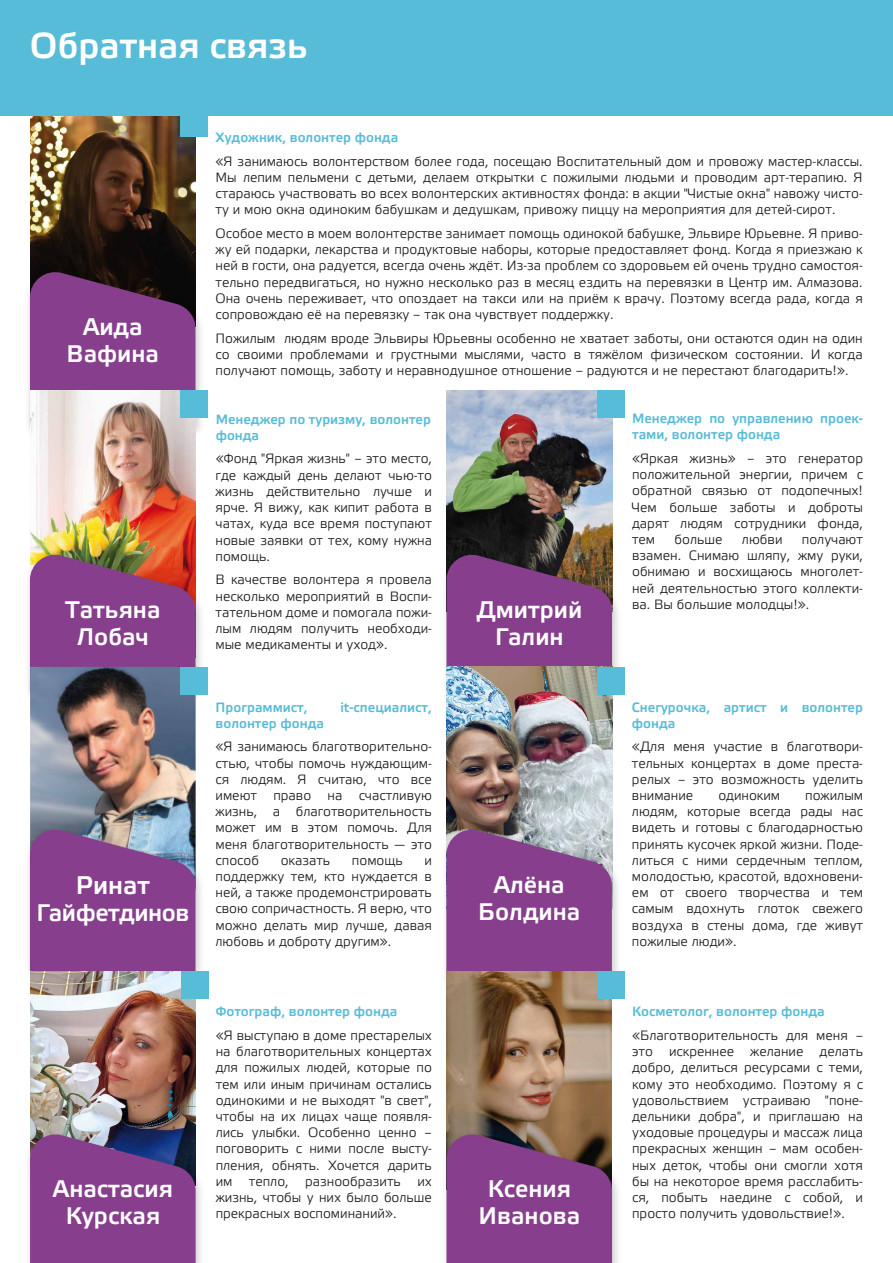
<style>
.page{position:relative;width:893px;height:1263px;background:#fff}
.page>*{position:absolute;margin:0;border:0;box-sizing:border-box;transform-origin:0 0}
.t1{font:36px "Etelka Medium Pro";color:#fff}
.t2{font:25.5px "Etelka Medium Pro";color:#fff}
.t3{font:24px/27px "Etelka Medium Pro";color:#fff;text-align:center}
.t4{font:24px "Etelka Medium Pro";letter-spacing:-.02em;color:#fff}
.t5{font:13.5px/16.2px "Etelka Light Pro";color:#1a171c;text-align:justify}
.t6{font:13.5px/16.2px "Etelka Medium Pro";color:#57bcd7}
</style>
<div class="page">
<img style="left:30px;top:115px;width:166px;height:148px">
<div style="left:0;top:0;width:893px;height:115px;background:#57bcd7"></div>
<div style="left:181px;top:109px;width:27px;height:28px;background:#57bcd7"></div>
<img style="left:28px;top:263px;width:173px;height:169px">
<svg style="left:30px;top:269px;width:165px;height:121px;background:#733577"></svg>
<img style="left:30px;top:390px;width:166px;height:155px">
<div style="left:181px;top:390px;width:27px;height:28px;background:#57bcd7"></div>
<img style="left:28px;top:545px;width:180px;height:152px">
<svg style="left:30px;top:551px;width:165px;height:116px;background:#8c437c"></svg>
<img style="left:447px;top:390px;width:165px;height:155px">
<div style="left:597px;top:390px;width:28px;height:28px;background:#57bcd7"></div>
<img style="left:445px;top:545px;width:180px;height:160px">
<svg style="left:446px;top:551px;width:166px;height:116px;background:#7b3e7b"></svg>
<img style="left:30px;top:667px;width:166px;height:153px">
<div style="left:181px;top:667px;width:27px;height:27px;background:#57bcd7"></div>
<img style="left:28px;top:820px;width:173px;height:152px">
<svg style="left:30px;top:826px;width:165px;height:145px;background:#874c92"></svg>
<img style="left:30px;top:971px;width:166px;height:154px">
<div style="left:181px;top:971px;width:27px;height:28px;background:#57bcd7"></div>
<img style="left:28px;top:1125px;width:173px;height:138px">
<svg style="left:30px;top:1131px;width:166px;height:132px;background:#793f88"></svg>
<img style="left:446px;top:667px;width:166px;height:153px">
<div style="left:597px;top:667px;width:27px;height:27px;background:#57bcd7"></div>
<img style="left:445px;top:820px;width:173px;height:175px">
<svg style="left:446px;top:826px;width:166px;height:156px;background:#8b4e92"></svg>
<img style="left:447px;top:971px;width:165px;height:154px">
<div style="left:597px;top:971px;width:28px;height:28px;background:#57bcd7"></div>
<img style="left:445px;top:1125px;width:173px;height:138px">
<svg style="left:446px;top:1131px;width:166px;height:132px;background:#804080"></svg>
<h1 class="t1" style="left:30px;top:26px;width:279px">Обратная связь</h1>
<h3 class="t3" style="left:67px;top:315px;width:94px">Аида<br>Вафина</h3>
<p class="t6" style="left:216px;top:130px;width:184px">Художник, волонтер фонда</p>
<p class="t5" style="left:216px;top:154px;width:649px">«Я занимаюсь волонтерством более года, посещаю Воспитательный дом и провожу мастер-классы.<br>Мы лепим пельмени с детьми, делаем открытки с пожилыми людьми и проводим арт-терапию. Я стараюсь участвовать во всех волонтерских активностях фонда: в акции "Чистые окна" навожу чисто&shy;ту и мою окна одиноким бабушкам и дедушкам, привожу пиццу на мероприятия для детей-сирот.</p>
<p class="t5" style="left:216px;top:226px;width:649px">Особое место в моем волонтерстве занимает помощь одинокой бабушке, Эльвире Юрьевне. Я приво&shy;жу ей подарки, лекарства и продуктовые наборы, которые предоставляет фонд. Когда я приезжаю к ней в гости, она радуется, всегда очень ждёт. Из-за проблем со здоровьем ей очень трудно самостоя&shy;тельно передвигаться, но нужно несколько раз в месяц ездить на перевязки в Центр им. Алмазова.<br>Она очень переживает, что опоздает на такси или на приём к врачу. Поэтому всегда рада, когда я сопровождаю её на перевязку – так она чувствует поддержку.</p>
<p class="t5" style="left:216px;top:331px;width:649px">Пожилым людям вроде Эльвиры Юрьевны особенно не хватает заботы, они остаются один на один со своими проблемами и грустными мыслями, часто в тяжёлом физическом состоянии. И когда получают помощь, заботу и неравнодушное отношение – радуются и не перестают благодарить!».</p>
<h3 class="t3" style="left:65px;top:597px;width:97px">Татьяна<br>Лобач</h3>
<p class="t6" style="left:216px;top:412px;width:217px">Менеджер по туризму, волонтер фонда</p>
<p class="t5" style="left:216px;top:452px;width:218px">«Фонд "Яркая жизнь" – это место, где каждый день делают чью-то жизнь действительно лучше и ярче. Я вижу, как кипит работа в чатах, куда все время поступают новые заявки от тех, кому нужна помощь.</p>
<p class="t5" style="left:215px;top:572px;width:218px">В качестве волонтера я провела несколько мероприятий в Воспи&shy;тательном доме и помогала пожи&shy;лым людям получить необходи&shy;мые медикаменты и уход».</p>
<p class="t6" style="left:632px;top:411px;width:232px">Менеджер по управлению проек&shy;тами, волонтер фонда</p>
<p class="t5" style="left:632px;top:451px;width:232px">«Яркая жизнь» – это генератор положительной энергии, причем с обратной связью от подопечных!<br>Чем больше заботы и доброты дарят людям сотрудники фонда, тем</p>
<p class="t5" style="left:675px;top:532px;width:49px">больше</p>
<p class="t5" style="left:742px;top:532px;width:42px">любви</p>
<p class="t5" style="left:632px;top:532px;width:232px;text-indent:170px">получают взамен. Снимаю шляпу, жму руки, обнимаю и восхищаюсь многолет&shy;ней деятельностью этого коллекти-</p>
<h3 class="t3" style="left:476px;top:597px;width:107px">Дмитрий</h3>
<p class="t5" style="left:632px;top:597px;width:179px">ва. Вы большие молодцы!».</p>
<h3 class="t3" style="left:495px;top:624px;width:70px">Галин</h3>
<h2 class="t2" style="left:76px;top:871px;width:75px">Ринат</h2>
<h3 class="t4" style="left:36px;top:899px;width:154px">Гайфетдинов</h3>
<p class="t6" style="left:216px;top:699px;width:94px">Программист,</p>
<p class="t6" style="left:340px;top:699px;width:93px">it-специалист,</p>
<p class="t6" style="left:216px;top:716px;width:110px">волонтер фонда</p>
<p class="t5" style="left:216px;top:739px;width:218px">«Я занимаюсь благотворительно&shy;стью, чтобы помочь нуждающим&shy;ся людям. Я считаю, что все имеют право на счастливую жизнь, а благотворительность может им в этом помочь. Для меня благотворительность — это способ</p>
<p class="t5" style="left:281px;top:853px;width:51px">оказать</p>
<p class="t5" style="left:352px;top:853px;width:52px">помощь</p>
<p class="t5" style="left:216px;top:853px;width:218px;text-indent:209px">и поддержку тем, кто нуждается в ней, а также продемонстрировать свою сопричастность. Я верю, что можно делать мир лучше, давая любовь и доброту другим».</p>
<h3 class="t3" style="left:478px;top:872px;width:104px">Алёна<br>Болдина</h3>
<p class="t6" style="left:632px;top:699px;width:233px">Снегурочка, артист и волонтер фонда</p>
<p class="t5" style="left:632px;top:739px;width:233px">«Для меня участие в благотвори&shy;тельных концертах в доме преста&shy;релых – это возможность уделить внимание</p>
<p class="t5" style="left:632px;top:788px;width:233px;text-indent:173px">пожилым людям, которые всегда рады нас видеть и готовы с благодарностью принять кусочек яркой жизни. Поде&shy;литься с ними сердечным теплом, молодостью, красотой, вдохновени&shy;ем от своего творчества и тем самым вдохнуть глоток свежего воздуха в стены дома, где живут пожилые люди».</p>
<p class="t5" style="left:718px;top:788px;width:63px">одиноким</p>
<h3 class="t3" style="left:53px;top:1177px;width:121px">Анастасия<br>Курская</h3>
<p class="t6" style="left:216px;top:1004px;width:183px">Фотограф, волонтер фонда</p>
<p class="t5" style="left:216px;top:1028px;width:218px">«Я выступаю в доме престарелых на благотворительных концертах для пожилых людей, которые по тем или иным причинам остались одинокими и не выходят "в свет", чтобы на их лицах чаще появля&shy;лись улыбки. Особенно ценно – поговорить с ними после высту&shy;пления, обнять. Хочется дарить им тепло, разнообразить их жизнь, чтобы у них было больше прекрасных воспоминаний».</p>
<h3 class="t3" style="left:479px;top:1177px;width:103px">Ксения<br>Иванова</h3>
<p class="t6" style="left:632px;top:1004px;width:194px">Косметолог, волонтер фонда</p>
<p class="t5" style="left:632px;top:1028px;width:232px">«Благотворительность для меня – это искреннее желание делать добро, делиться ресурсами с теми, кому это необходимо. Поэтому я с удовольствием устраиваю "поне&shy;дельники добра", и приглашаю на уходовые процедуры и массаж лица прекрасных женщин – мам особен&shy;ных деток, чтобы они смогли хотя бы на некоторое время расслабить&shy;ся, побыть наедине с собой, и просто получить удовольствие!».</p>
</div>
